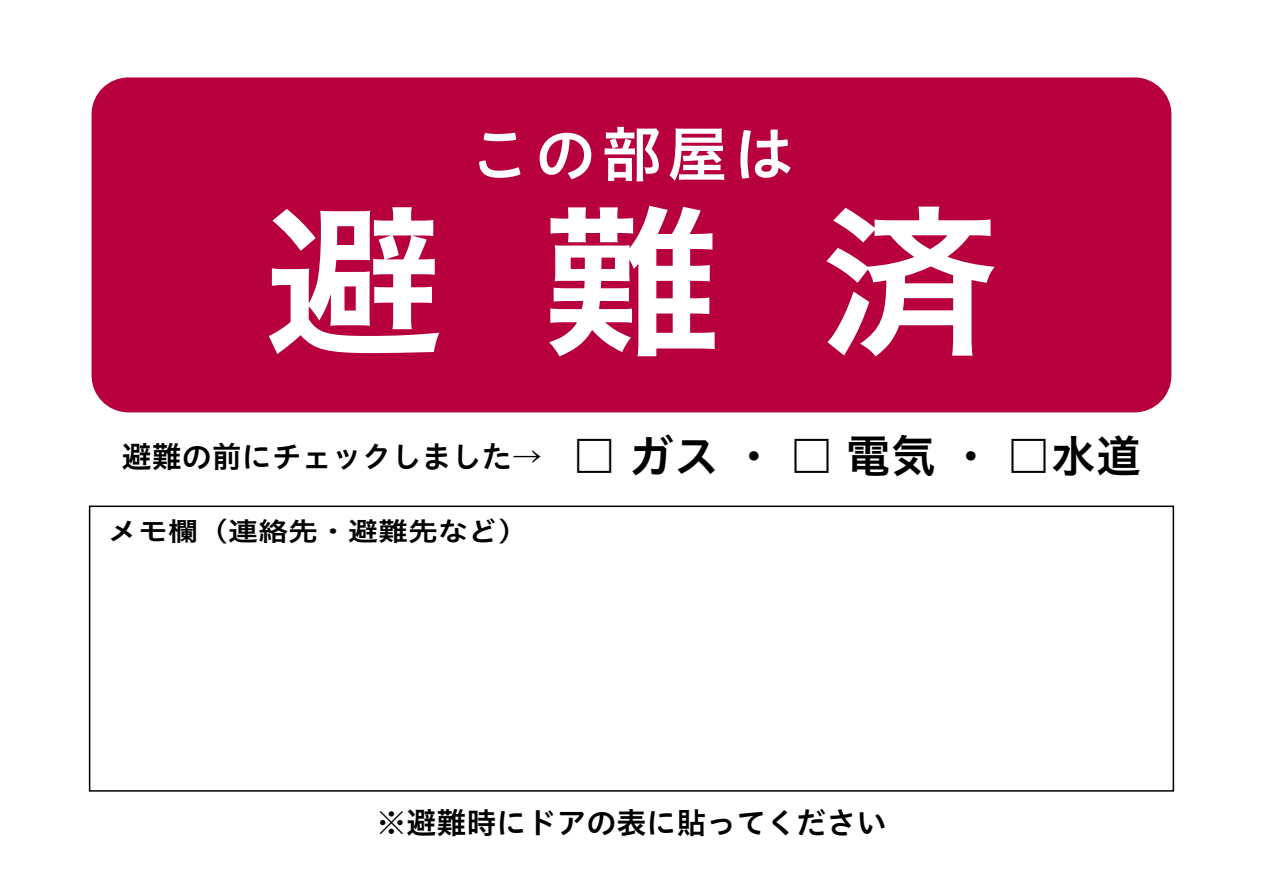
<style>
.page{position:relative;width:1263px;height:893px;background:#fff}
.page>*{position:absolute;margin:0;border:0;box-sizing:border-box;transform-origin:0 0}
.t1{font:165px "Hiragino UD Sans Std N W6";color:#fff;scale:1.1 1}
.t2{font:60px "Hiragino UD Sans Std N W6";letter-spacing:.1em;color:#fff}
.t3{font:30px "Hiragino UD Sans Std N W6";color:#000}
.t4{font:26.1px "Hiragino UD Sans Std N W6";color:#000;scale:1.15 1}
.s1{font-size:45px}
</style>
<div class="page">
<div style="left:92px;top:77px;width:1079px;height:335px;background:#b7003d;border-radius:37px"></div>
<div style="left:89px;top:506px;width:1085px;height:286px;border:2px solid #000"></div>
<h2 class="t2" style="left:469px;top:108px;width:325px">この部屋は</h2>
<h1 class="t1" style="left:263px;top:156px;width:671px">避 難 済</h1>
<p class="t3" style="left:122px;top:433px;width:1021px">避難の前にチェックしました→　<span class="s1">□ ガス ・ □ 電気 ・ □水道</span></p>
<p class="t4" style="left:108px;top:512px;width:367px">メモ欄（連絡先・避難先など）</p>
<p class="t3" style="left:376px;top:800px;width:512px">※避難時にドアの表に貼ってください</p>
</div>
